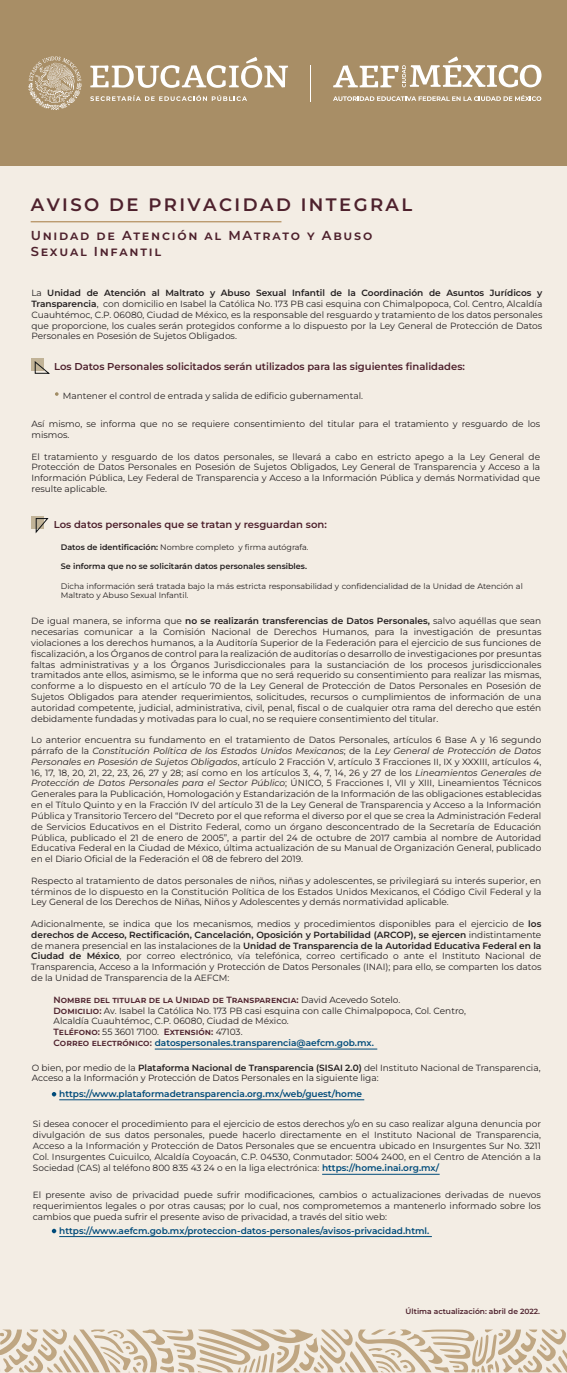
<style>
.page{position:relative;width:567px;height:1373px;background:#fff}
.page>*{position:absolute;margin:0;border:0;box-sizing:border-box;transform-origin:0 0}
.t1{font:600 18px "Montserrat";letter-spacing:.135em;color:#4e212d}
.t2{font:600 13px/15.6px "Montserrat";letter-spacing:.135em;color:#4e212d}
.t3{font:600 10px "Montserrat";color:#4e212d}
.t4{font:9px/10.8px "Montserrat";color:#231f20;text-align:justify}
.t5{font:600 9px "Montserrat";color:#004b7a}
.t6{font:8px/9.6px "Montserrat";color:#231f20}
.t7{font:600 8px "Montserrat";color:#231f20}
.t8{font:600 7.5px "Montserrat";color:#4e212d}
.s1{font-weight:600}
.s2{font-style:italic}
.s3{font-weight:600;color:#4e212d}
.s4{font-weight:600;color:#004b7a}
</style>
<div class="page">
<div style="left:0;top:165px;width:566px;height:1207px;background:#f3ede4"></div>
<div style="left:1px;top:0;width:565px;height:165px;background:#a88e66"></div>
<hr style="left:310px;top:65px;width:1px;height:37px;background:#fff">
<svg style="left:333px;top:56px;width:208px;height:31px"></svg>
<svg style="left:333px;top:95px;width:207px;height:6px"></svg>
<svg style="left:90px;top:57px;width:198px;height:31px"></svg>
<svg style="left:90px;top:95px;width:157px;height:6px"></svg>
<svg style="left:28px;top:56px;width:54px;height:54px"></svg>
<hr style="left:31px;top:221px;width:250px;height:1px;background:#b28d5c">
<div style="left:31px;top:516px;width:13px;height:13px;background:#c1b397"></div>
<svg style="left:35px;top:518px;width:14px;height:15px"></svg>
<hr style="left:155px;top:1048px;width:222px;height:1px;background:#004b7a">
<hr style="left:59px;top:1099px;width:305px;height:1px;background:#004b7a">
<svg style="left:52px;top:1092px;width:4px;height:4px"></svg>
<hr style="left:322px;top:1174px;width:117px;height:1px;background:#004b7a">
<hr style="left:59px;top:1236px;width:372px;height:1px;background:#004b7a">
<svg style="left:52px;top:1228px;width:4px;height:5px"></svg>
<svg style="left:0;top:1329px;width:566px;height:43px"></svg>
<div style="left:31px;top:358px;width:13px;height:13px;background:#c1b397"></div>
<svg style="left:34px;top:361px;width:16px;height:13px"></svg>
<svg style="left:55px;top:392px;width:3px;height:4px"></svg>
<h1 class="t1" style="left:31px;top:192px;width:382px">AVISO DE PRIVACIDAD INTEGRAL</h1>
<h2 class="t2" style="left:31px;top:227px;width:342px">UNIDAD DE ATENCIÓN AL MATRATO Y ABUSO<br>SEXUAL INFANTIL</h2>
<p class="t4" style="left:31px;top:287px;width:512px">La <span class="s1">Unidad de Atención al Maltrato y Abuso Sexual Infantil de la Coordinación de Asuntos Jurídicos y Transparencia</span>, con domicilio en Isabel la Católica No. 173 PB casi esquina con Chimalpopoca, Col. Centro, Alcaldía Cuauhtémoc, C.P. 06080, Ciudad de México, es la responsable del resguardo y tratamiento de los datos personales que proporcione, los cuales serán protegidos conforme a lo dispuesto por la Ley General de Protección de Datos Personales en Posesión de Sujetos Obligados.</p>
<p class="t3" style="left:54px;top:360px;width:412px">Los Datos Personales solicitados serán utilizados para las siguientes finalidades:</p>
<p class="t4" style="left:63px;top:390px;width:301px">Mantener el control de entrada y salida de edificio gubernamental.</p>
<p class="t4" style="left:31px;top:418px;width:509px">Así mismo, se informa que no se requiere consentimiento del titular para el tratamiento y resguardo de los mismos.</p>
<p class="t4" style="left:31px;top:450px;width:509px">El tratamiento y resguardo de los datos personales, se llevará a cabo en estricto apego a la Ley General de Protección de Datos Personales en Posesión de Sujetos Obligados, Ley General de Transparencia y Acceso a la Información Pública, Ley Federal de Transparencia y Acceso a la Información Pública y demás Normatividad que resulte aplicable.</p>
<p class="t3" style="left:54px;top:517px;width:274px">Los datos personales que se tratan y resguardan son:</p>
<p class="t6" style="left:61px;top:542px;width:249px"><span class="s1">Datos de identificación:</span> Nombre completo y firma autógrafa.</p>
<p class="t7" style="left:61px;top:561px;width:247px">Se informa que no se solicitarán datos personales sensibles.</p>
<p class="t6" style="left:61px;top:580px;width:463px">Dicha información será tratada bajo la más estricta responsabilidad y confidencialidad de la Unidad de Atención al<br>Maltrato y Abuso Sexual Infantil.</p>
<p class="t4" style="left:31px;top:615px;width:511px">De igual manera, se informa que <span class="s1">no se realizarán transferencias de Datos Personales,</span> salvo aquéllas que sean necesarias comunicar a la Comisión Nacional de Derechos Humanos, para la investigación de presuntas violaciones a los derechos humanos, a la Auditoría Superior de la Federación para el ejercicio de sus funciones de fiscalización, a los Órganos de control para la realización de auditorías o desarrollo de investigaciones por presuntas faltas administrativas y a los Órganos Jurisdiccionales para la sustanciación de los procesos jurisdiccionales tramitados ante ellos, asimismo, se le informa que no será requerido su consentimiento para realizar las mismas, conforme a lo dispuesto en el artículo 70 de la Ley General de Protección de Datos Personales en Posesión de Sujetos Obligados para atender requerimientos, solicitudes, recursos o cumplimientos de información de una autoridad competente, judicial, administrativa, civil, penal, fiscal o de cualquier otra rama del derecho que estén debidamente fundadas y motivadas para lo cual, no se requiere consentimiento del titular.</p>
<p class="t4" style="left:31px;top:734px;width:511px">Lo anterior encuentra su fundamento en el tratamiento de Datos Personales, artículos 6 Base A y 16 segundo párrafo de la <span class="s2">Constitución Política de los Estados Unidos Mexicanos</span>; de la <span class="s2">Ley General de Protección de Datos Personales en Posesión de Sujetos Obligados</span>, artículo 2 Fracción V, artículo 3 Fracciones II, IX y XXXIII, artículos 4, 16, 17, 18, 20, 21, 22, 23, 26, 27 y 28; así como en los artículos 3, 4, 7, 14, 26 y 27 de los <span class="s2">Lineamientos Generales de Protección de Datos Personales para el Sector Público</span>; ÚNICO, 5 Fracciones I, VII y XIII, Lineamientos Técnicos Generales para la Publicación, Homologación y Estandarización de la Información de las obligaciones establecidas en el Título Quinto y en la Fracción IV del artículo 31 de la Ley General de Transparencia y Acceso a la Información Pública y Transitorio Tercero del “Decreto por el que reforma el diverso por el que se crea la Administración Federal de Servicios Educativos en el Distrito Federal, como un órgano desconcentrado de la Secretaría de Educación Pública, publicado el 21 de enero de 2005”, a partir del 24 de octubre de 2017 cambia al nombre de Autoridad Educativa Federal en la Ciudad de México, última actualización de su Manual de Organización General, publicado en el Diario Oficial de la Federación el 08 de febrero del 2019.</p>
<p class="t4" style="left:31px;top:875px;width:511px">Respecto al tratamiento de datos personales de niños, niñas y adolescentes, se privilegiará su interés superior, en términos de lo dispuesto en la Constitución Política de los Estados Unidos Mexicanos, el Código Civil Federal y la Ley General de los Derechos de Niñas, Niños y Adolescentes y demás normatividad aplicable.</p>
<p class="t4" style="left:31px;top:918px;width:511px">Adicionalmente, se indica que los mecanismos, medios y procedimientos disponibles para el ejercicio de <span class="s1">los derechos de Acceso, Rectificación, Cancelación, Oposición y Portabilidad (ARCOP), se ejercen</span> indistintamente de manera presencial en las instalaciones de la <span class="s1">Unidad de Transparencia de la Autoridad Educativa Federal en la Ciudad de México</span>, por correo electrónico, vía telefónica, correo certificado o ante el Instituto Nacional de Transparencia, Acceso a la Información y Protección de Datos Personales (INAI); para ello, se comparten los datos de la Unidad de Transparencia de la AEFCM:</p>
<p class="t4" style="left:53px;top:993px;width:413px;text-align:left"><span class="s3">NOMBRE DEL TITULAR DE LA UNIDAD DE TRANSPARENCIA:</span> David Acevedo Sotelo.<br><span class="s3">DOMICILIO:</span> Av. Isabel la Católica No. 173 PB casi esquina con calle Chimalpopoca, Col. Centro, Alcaldía Cuauhtémoc, C.P. 06080, Ciudad de México.<br><span class="s3">TELÉFONO:</span> 55 3601 7100. <span class="s3">EXTENSIÓN:</span> 47103.<br><span class="s3">CORREO ELECTRÓNICO:</span> <span class="s4">datospersonales.transparencia@aefcm.gob.mx.</span></p>
<p class="t4" style="left:32px;top:1061px;width:509px">O bien, por medio de la <span class="s1">Plataforma Nacional de Transparencia (SISAI 2.0)</span> del Instituto Nacional de Transparencia,<br>Acceso a la Información y Protección de Datos Personales en la siguiente liga:</p>
<p class="t4" style="left:33px;top:1118px;width:509px">Si desea conocer el procedimiento para el ejercicio de estos derechos y/o en su caso realizar alguna denuncia por divulgación de sus datos personales, puede hacerlo directamente en el Instituto Nacional de Transparencia, Acceso a la Información y Protección de Datos Personales que se encuentra ubicado en Insurgentes Sur No. 3211<br>Col. Insurgentes Cuicuilco, Alcaldía Coyoacán, C.P. 04530, Conmutador: 5004 2400, en el Centro de Atención a la Sociedad (CAS) al teléfono 800 835 43 24 o en la liga electrónica: <span class="s4">https://home.inai.org.mx/</span></p>
<p class="t4" style="left:33px;top:1189px;width:509px">El presente aviso de privacidad puede sufrir modificaciones, cambios o actualizaciones derivadas de nuevos requerimientos legales o por otras causas; por lo cual, nos comprometemos a mantenerlo informado sobre los cambios que pueda sufrir el presente aviso de privacidad, a través del sitio web:</p>
<p class="t5" style="left:59px;top:1087px;width:304px">https://www.plataformadetransparencia.org.mx/web/guest/home</p>
<p class="t5" style="left:59px;top:1224px;width:371px">https://www.aefcm.gob.mx/proteccion-datos-personales/avisos-privacidad.html.</p>
<p class="t8" style="left:405px;top:1306px;width:136px">Última actualización: abril de 2022.</p>
</div>
